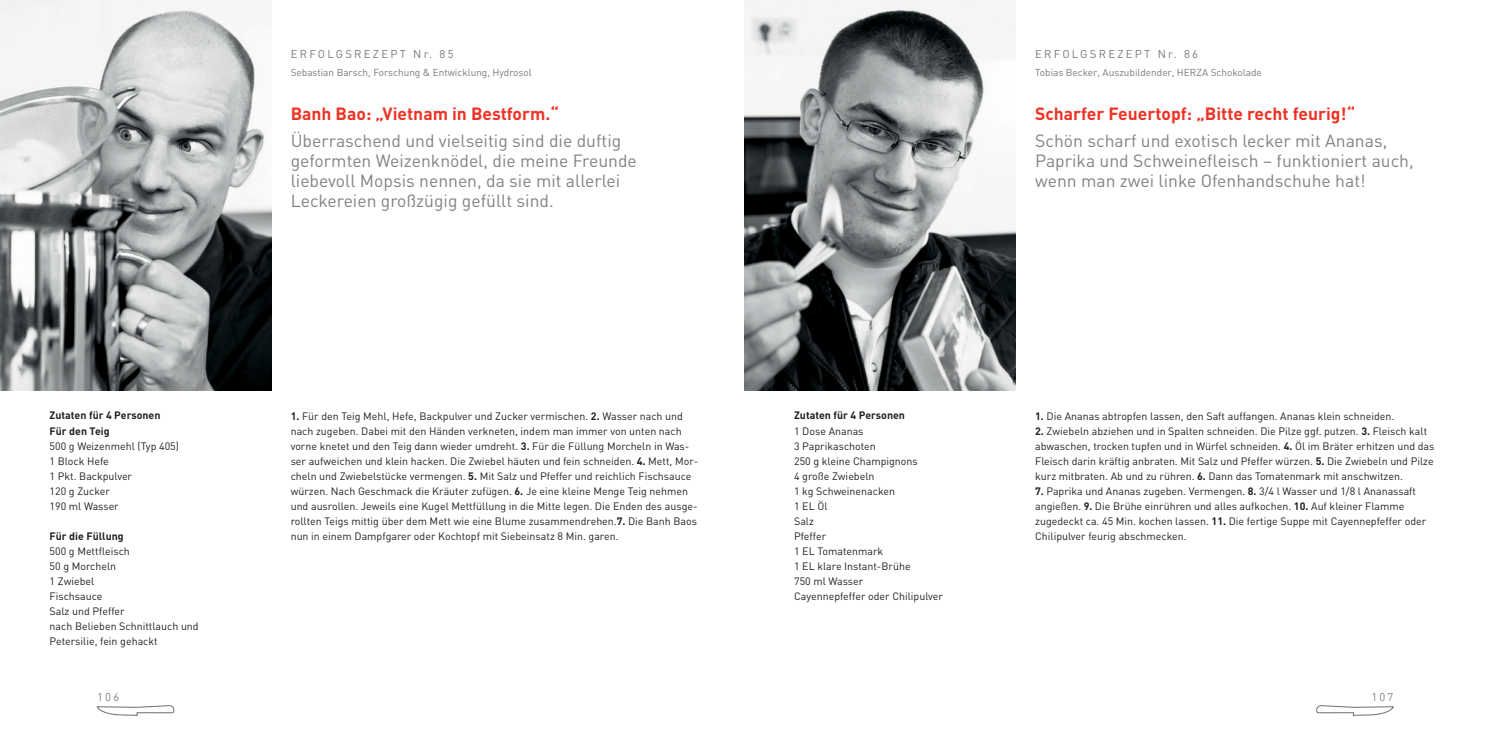
<style>
.page{position:relative;width:1489px;height:745px;background:#fff}
.page>*{position:absolute;margin:0;border:0;box-sizing:border-box;transform-origin:0 0}
.t1{font:17.5px/20px "DIN";color:#808285}
.t2{font:700 17.5px "DIN";color:#ee3224}
.t3{font:11.25px "DIN";letter-spacing:.2em;color:#77797b}
.t4{font:11.25px "DIN";letter-spacing:.2em;color:#808285}
.t5{font:10.62px/15px "DIN";color:#231f20}
.t6{font:700 10.62px/15px "DIN";color:#231f20}
.t7{font:10px "DIN";color:#77797b}
.s1{font-weight:700}
</style>
<div class="page">
<svg style="left:97px;top:705px;width:77px;height:10px"></svg>
<svg style="left:1316px;top:705px;width:77px;height:10px"></svg>
<img style="left:0;top:0;width:271px;height:390px">
<img style="left:744px;top:0;width:271px;height:390px">
<p class="t6" style="left:50px;top:407px;width:112px">Zutaten für 4 Personen<br>Für den Teig</p>
<p class="t5" style="left:50px;top:437px;width:131px">500 g Weizenmehl (Typ 405)<br>1 Block Hefe<br>1 Pkt. Backpulver<br>120 g Zucker<br>190 ml Wasser</p>
<p class="t6" style="left:50px;top:527px;width:76px">Für die Füllung</p>
<p class="t5" style="left:50px;top:542px;width:151px">500 g Mettfleisch<br>50 g Morcheln<br>1 Zwiebel<br>Fischsauce<br>Salz und Pfeffer<br>nach Belieben Schnittlauch und<br>Petersilie, fein gehackt</p>
<p class="t3" style="left:291px;top:47px;width:164px">ERFOLGSREZEPT Nr. 85</p>
<p class="t7" style="left:291px;top:66px;width:243px">Sebastian Barsch, Forschung &amp; Entwicklung, Hydrosol</p>
<h1 class="t2" style="left:291px;top:102px;width:269px">Banh Bao: „Vietnam in Bestform.“</h1>
<h1 class="t1" style="left:291px;top:130px;width:347px">Überraschend und vielseitig sind die duftig geformten Weizenknödel, die meine Freunde liebevoll Mopsis nennen, da sie mit allerlei Leckereien großzügig gefüllt sind.</h1>
<p class="t5" style="left:291px;top:407px;width:409px"><span class="s1">1.</span> Für den Teig Mehl, Hefe, Backpulver und Zucker vermischen. <span class="s1">2.</span> Wasser nach und nach zugeben. Dabei mit den Händen verkneten, indem man immer von unten nach vorne knetet und den Teig dann wieder umdreht. <span class="s1">3.</span> Für die Füllung Morcheln in Was&shy;ser aufweichen und klein hacken. Die Zwiebel häuten und fein schneiden. <span class="s1">4.</span> Mett, Mor&shy;cheln und Zwiebelstücke vermengen. <span class="s1">5.</span> Mit Salz und Pfeffer und reichlich Fischsauce würzen. Nach Geschmack die Kräuter zufügen. <span class="s1">6.</span> Je eine kleine Menge Teig nehmen und ausrollen. Jeweils eine Kugel Mettfüllung in die Mitte legen. Die Enden des ausge&shy;rollten Teigs mittig über dem Mett wie eine Blume zusammendrehen.<span class="s1">7.</span> Die Banh Baos nun in einem Dampfgarer oder Kochtopf mit Siebeinsatz 8 Min. garen.</p>
<p class="t6" style="left:794px;top:407px;width:112px">Zutaten für 4 Personen</p>
<p class="t5" style="left:794px;top:422px;width:150px">1 Dose Ananas<br>3 Paprikaschoten<br>250 g kleine Champignons<br>4 große Zwiebeln<br>1 kg Schweinenacken<br>1 EL Öl<br>Salz<br>Pfeffer<br>1 EL Tomatenmark<br>1 EL klare Instant-Brühe<br>750 ml Wasser<br>Cayennepfeffer oder Chilipulver</p>
<p class="t3" style="left:1035px;top:47px;width:164px">ERFOLGSREZEPT Nr. 86</p>
<p class="t7" style="left:1035px;top:66px;width:228px">Tobias Becker, Auszubildender, HERZA Schokolade</p>
<h1 class="t2" style="left:1035px;top:102px;width:321px">Scharfer Feuertopf: „Bitte recht feurig!“</h1>
<h1 class="t1" style="left:1035px;top:130px;width:380px">Schön scharf und exotisch lecker mit Ananas,<br>Paprika und Schweinefleisch – funktioniert auch, wenn man zwei linke Ofenhandschuhe hat!</h1>
<p class="t5" style="left:1035px;top:407px;width:360px"><span class="s1">1.</span> Die Ananas abtropfen lassen, den Saft auffangen. Ananas klein schneiden.</p>
<p class="t5" style="left:1035px;top:422px;width:401px"><span class="s1">2.</span> Zwiebeln abziehen und in Spalten schneiden. Die Pilze ggf. putzen. <span class="s1">3.</span> Fleisch kalt abwaschen, trocken tupfen und in Würfel schneiden. <span class="s1">4.</span> Öl im Bräter erhitzen und das Fleisch darin kräftig anbraten. Mit Salz und Pfeffer würzen. <span class="s1">5.</span> Die Zwiebeln und Pilze kurz mitbraten. Ab und zu rühren. <span class="s1">6.</span> Dann das Tomatenmark mit anschwitzen.</p>
<p class="t5" style="left:1035px;top:482px;width:392px"><span class="s1">7.</span> Paprika und Ananas zugeben. Vermengen. <span class="s1">8.</span> 3/4 l Wasser und 1/8 l Ananassaft angießen. <span class="s1">9.</span> Die Brühe einrühren und alles aufkochen. <span class="s1">10.</span> Auf kleiner Flamme zugedeckt ca. 45 Min. kochen lassen. <span class="s1">11.</span> Die fertige Suppe mit Cayennepfeffer oder Chilipulver feurig abschmecken.</p>
<p class="t4" style="left:97px;top:689px;width:24px">106</p>
<p class="t4" style="left:1371px;top:689px;width:24px">107</p>
</div>
